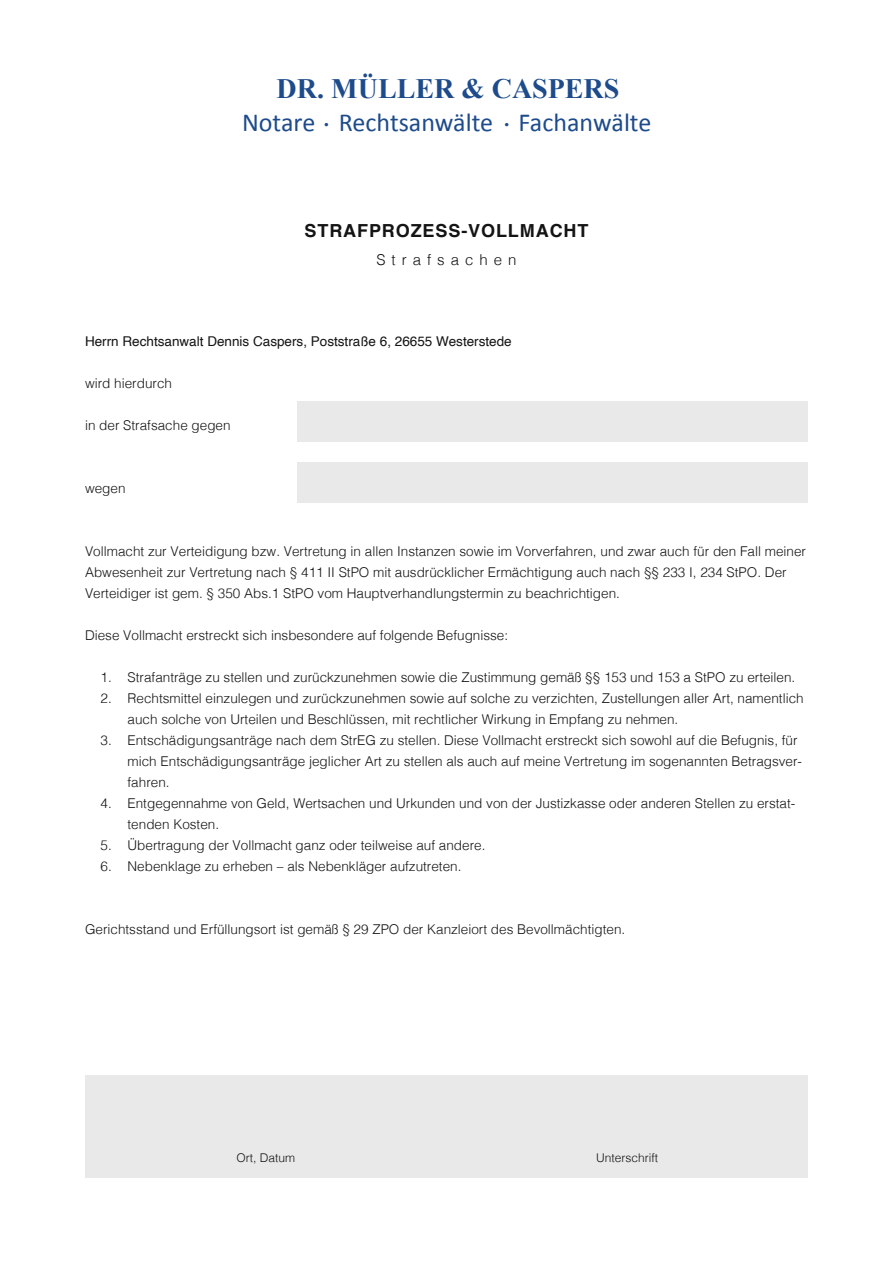
<style>
.page{position:relative;width:893px;height:1263px;background:#fff}
.page>*{position:absolute;margin:0;border:0;box-sizing:border-box;transform-origin:0 0}
.t1{font:700 28.05px "Times New Roman";color:#1d4b8b}
.t2{font:26.1px "Calibri";color:#1d4b8b}
.t3{font:700 18px "Helvetica";letter-spacing:.05em;color:#131413}
.t4{font:300 15px "Helvetica";letter-spacing:.4em;color:#131413}
.t5{font:300 13.5px/21px "Helvetica";color:#131413}
.t6{font:13.5px "Helvetica";color:#131413}
.t7{font:300 12px "Helvetica";color:#131413}
.t8{font:10.8px "Calibri";color:#1d4b8b}
.s1{font-size:10.8px}
</style>
<div class="page">
<div style="left:85px;top:1075px;width:723px;height:103px;background:#e9e9ea"></div>
<div style="left:298px;top:401px;width:510px;height:41px;background:#e9e9ea"></div>
<div style="left:298px;top:462px;width:510px;height:41px;background:#e9e9ea"></div>
<h1 class="t1" style="left:277px;top:69px;width:344px">DR. MÜLLER &amp; CASPERS</h1>
<h2 class="t2" style="left:242px;top:104px;width:411px">Notare Rechtsanwälte <span class="s1">•</span> Fachanwälte</h2>
<p class="t8" style="left:324px;top:117px;width:7px">•</p>
<h3 class="t3" style="left:305px;top:219px;width:285px">STRAFPROZESS-VOLLMACHT</h3>
<p class="t4" style="left:376px;top:247px;width:142px">Strafsachen</p>
<p class="t6" style="left:85px;top:330px;width:428px">Herrn Rechtsanwalt Dennis Caspers, Poststraße 6, 26655 Westerstede</p>
<p class="t5" style="left:85px;top:371px;width:89px">wird hierdurch</p>
<p class="t5" style="left:85px;top:413px;width:147px">in der Strafsache gegen</p>
<p class="t5" style="left:85px;top:476px;width:42px">wegen</p>
<p class="t5" style="left:85px;top:539px;width:722px">Vollmacht zur Verteidigung bzw. Vertretung in allen Instanzen sowie im Vorverfahren, und zwar auch für den Fall meiner<br>Abwesenheit zur Vertretung nach § 411 II StPO mit ausdrücklicher Ermächtigung auch nach §§ 233 I, 234 StPO. Der<br>Verteidiger ist gem. § 350 Abs.1 StPO vom Hauptverhandlungstermin zu beachrichtigen.</p>
<p class="t5" style="left:85px;top:623px;width:425px">Diese Vollmacht erstreckt sich insbesondere auf folgende Befugnisse:</p>
<p class="t5" style="left:101px;top:665px;width:696px">1. Strafanträge zu stellen und zurückzunehmen sowie die Zustimmung gemäß §§ 153 und 153 a StPO zu erteilen.</p>
<p class="t5" style="left:128px;top:686px;width:678px;text-indent:-27px">2. Rechtsmittel einzulegen und zurückzunehmen sowie auf solche zu verzichten, Zustellungen aller Art, namentlich auch solche von Urteilen und Beschlüssen, mit rechtlicher Wirkung in Empfang zu nehmen.</p>
<p class="t5" style="left:128px;top:728px;width:676px;text-indent:-27px">3. Entschädigungsanträge nach dem StrEG zu stellen. Diese Vollmacht erstreckt sich sowohl auf die Befugnis, für mich Entschädigungsanträge jeglicher Art zu stellen als auch auf meine Vertretung im sogenannten Betragsver&shy;fahren.</p>
<p class="t5" style="left:128px;top:791px;width:669px;text-indent:-27px">4. Entgegennahme von Geld, Wertsachen und Urkunden und von der Justizkasse oder anderen Stellen zu erstat&shy;tenden Kosten.</p>
<p class="t5" style="left:101px;top:833px;width:386px">5. Übertragung der Vollmacht ganz oder teilweise auf andere.</p>
<p class="t5" style="left:101px;top:854px;width:362px">6. Nebenklage zu erheben – als Nebenkläger aufzutreten.</p>
<p class="t5" style="left:85px;top:917px;width:542px">Gerichtsstand und Erfüllungsort ist gemäß § 29 ZPO der Kanzleiort des Bevollmächtigten.</p>
<p class="t7" style="left:236px;top:1147px;width:60px">Ort, Datum</p>
<p class="t7" style="left:596px;top:1147px;width:64px">Unterschrift</p>
</div>
